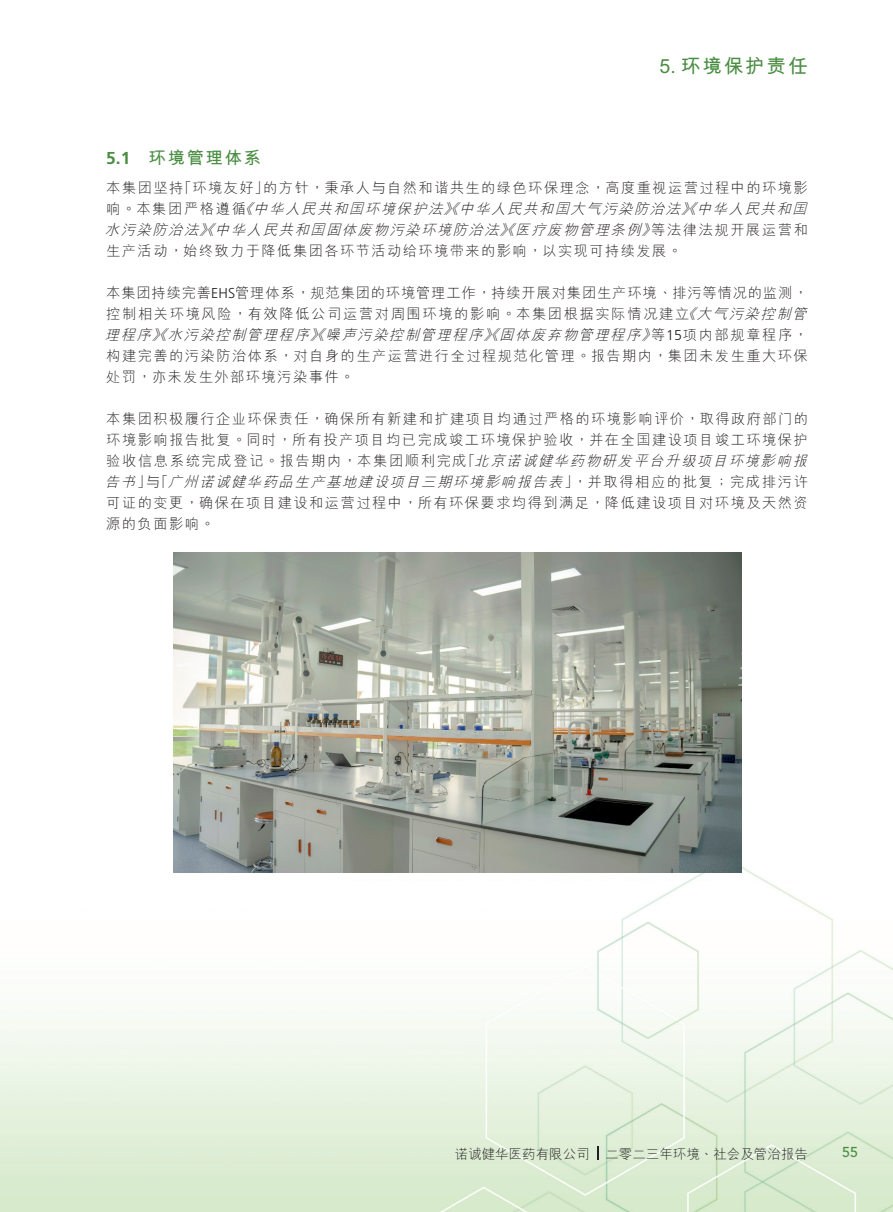
<style>
.page{position:relative;width:893px;height:1212px;background:#fff}
.page>*{position:absolute;margin:0;border:0;box-sizing:border-box;transform-origin:0 0}
.t1{font:700 19.5px "M Hei HKS";letter-spacing:.1em;color:#4a8d42}
._01_H1{font:700 17.25px "M Hei HKS";letter-spacing:.1em;color:#4a8d42}
._00_txt{font:300 14.25px/21px "M Hei HKS";letter-spacing:.105em;color:#231f20}
.t2{font:500 14.25px "Avenir LT Std";color:#4a8d42}
.t3{font:300 13.5px "M Hei HKS";color:#231f20}
.s1{font-family:"Frutiger LT Std"}
.s2{font-style:italic}
</style>
<div class="page">
<img style="left:0;top:552px;width:893px;height:660px">
<svg style="left:597px;top:1146px;width:1px;height:14px"></svg>
<img style="left:173px;top:552px;width:568px;height:320px">
<h1 class="t1" style="left:659px;top:51px;width:150px">5. 環境保護責任</h1>
<p class="_01_H1" style="left:106px;top:145px;width:156px"><span class="s1">5.1</span> 環境管理體系</p>
<p class="_00_txt" style="left:105px;top:177px;width:708px">本集團堅持「環境友好」的方針，秉承人與自然和諧共生的綠色環保理念，高度重視運營過程中的環境影響。本集團嚴格遵循<span class="s2">《中華人民共和國環境保護法》《中華人民共和國大氣污染防治法》《中華人民共和國水污染防治法》《中華人民共和國固體廢物污染環境防治法》《醫療廢物管理條例》</span>等法律法規開展運營和生產活動，始終致力於降低集團各環節活動給環境帶來的影響，以實現可持續發展。</p>
<p class="_00_txt" style="left:105px;top:282px;width:708px">本集團持續完善<span class="s1">EHS</span>管理體系，規範集團的環境管理工作，持續開展對集團生產環境、排污等情況的監測，控制相關環境風險，有效降低公司運營對周圍環境的影響。本集團根據實際情況建立<span class="s2">《大氣污染控制管理程序》《水污染控制管理程序》《噪聲污染控制管理程序》《固體廢棄物管理程序》</span>等 <span class="s1">1 5</span> 項內部規章程序，構建完善的污染防治體系，對自身的生產運營進行全過程規範化管理。報告期內，集團未發生重大環保處罰，亦未發生外部環境污染事件。</p>
<p class="_00_txt" style="left:105px;top:408px;width:708px">本集團積極履行企業環保責任，確保所有新建和擴建項目均通過嚴格的環境影響評價，取得政府部門的環境影響報告批複。同時，所有投產項目均已完成竣工環境保護驗收，並在全國建設項目竣工環境保護驗收信息系統完成登記。報告期內，本集團順利完成「<span class="s2">北京諾誠健華藥物研發平台升級項目環境影響報告書</span>」與「<span class="s2">廣州諾誠健華藥品生產基地建設項目三期環境影響報告表</span>」，並取得相應的批複；完成排污許可證的變更，確保在項目建設和運營過程中，所有環保要求均得到滿足，降低建設項目對環境及天然資源的負面影響。</p>
<p class="t3" style="left:455px;top:1144px;width:355px">諾誠健華醫藥有限公司 二零二三年環境、社會及管治報告</p>
<p class="t2" style="left:842px;top:1144px;width:17px">55</p>
</div>
